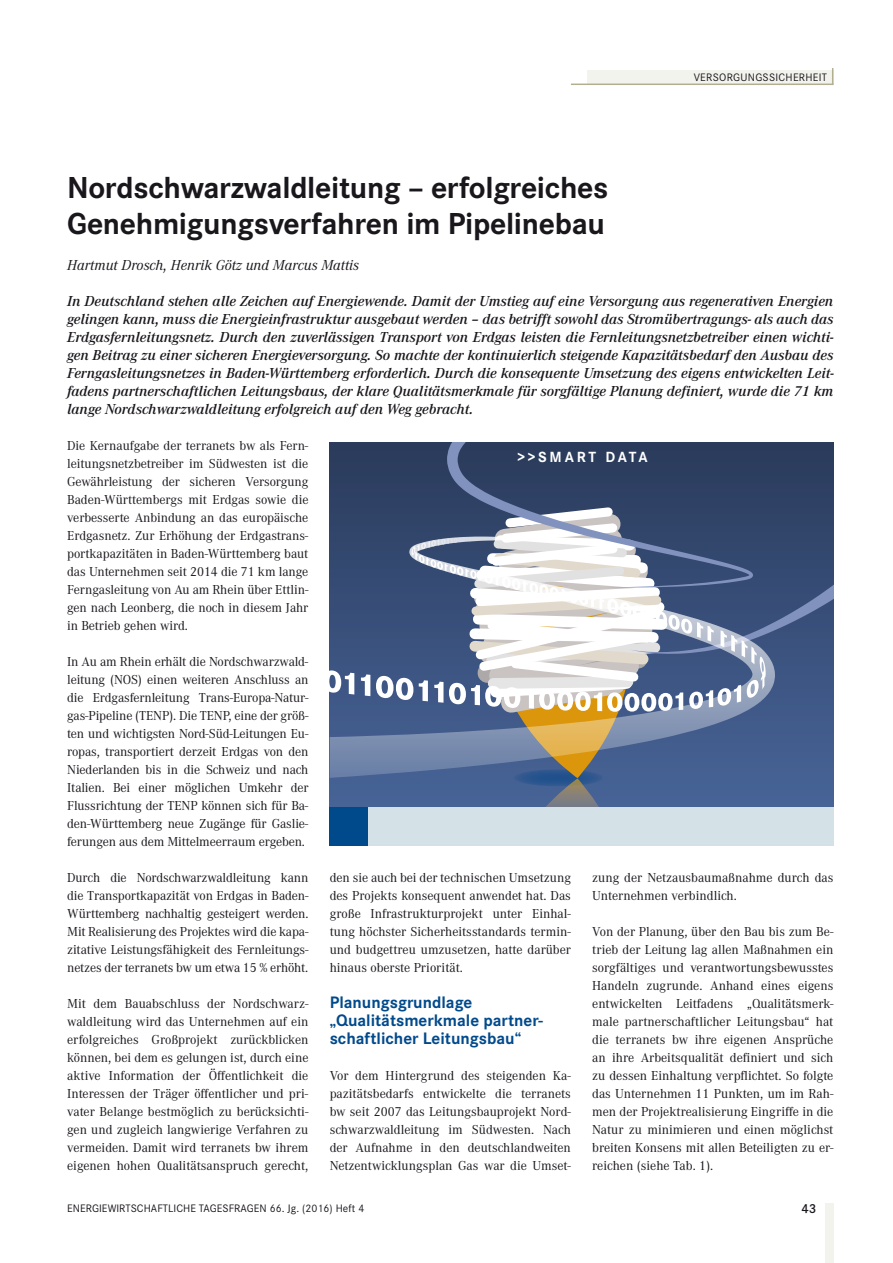
<style>
.page{position:relative;width:893px;height:1263px;background:#fff}
.page>*{position:absolute;margin:0;border:0;box-sizing:border-box;transform-origin:0 0}
.t1{font:700 31.5px/36px "Corporate S";letter-spacing:-.01em;color:#1a171c}
.t2{font:700 17.25px/18px "Corporate S";color:#004a8c}
.t3{font:700 15.3px "Corporate S";letter-spacing:.18em;color:#fff}
.t4{font:italic 600 15px/18px "Corporate A";color:#1a171c;text-align:justify}
.t5{font:italic 15px "Corporate A";color:#1a171c}
.t6{font:13.5px/18px "Corporate A";color:#1a171c;text-align:justify}
.t7{font:600 13.5px "Corporate S";color:#1a171c}
.t8{font:11.25px "Corporate S";letter-spacing:.005em;color:#1a171c}
.t9{font:11.25px "Corporate S";letter-spacing:.025em;color:#1a171c}
</style>
<div class="page">
<div style="left:587px;top:71px;width:246px;height:13px;background:#f3f3ed"></div>
<hr style="left:571px;top:84px;width:262px;height:1px;background:#b1af90">
<svg style="left:832px;top:68px;width:1px;height:16px"></svg>
<div style="left:825px;top:1203px;width:8px;height:60px;background:#f3f3ed"></div>
<svg style="left:330px;top:443px;width:117px;height:365px;background:#304468"></svg>
<svg style="left:330px;top:536px;width:46px;height:242px;background:#445a84"></svg>
<svg style="left:330px;top:670px;width:24px;height:24px"></svg>
<svg style="left:361px;top:674px;width:9px;height:22px"></svg>
<svg style="left:376px;top:491px;width:457px;height:317px;background:#75849f"></svg>
<svg style="left:447px;top:443px;width:386px;height:144px;background:#566582"></svg>
<div style="left:331px;top:808px;width:502px;height:38px;background:#d4e1e7"></div>
<div style="left:330px;top:808px;width:38px;height:38px;background:#004a8c"></div>
<p class="t9" style="left:694px;top:71px;width:135px">VERSORGUNGSSICHERHEIT</p>
<h1 class="t1" style="left:67px;top:170px;width:543px">Nordschwarzwaldleitung – erfolgreiches<br>Genehmigungsverfahren im Pipelinebau</h1>
<p class="t5" style="left:67px;top:257px;width:293px">Hartmut Drosch, Henrik Götz und Marcus Mattis</p>
<p class="t4" style="left:67px;top:292px;width:768px">In Deutschland stehen alle Zeichen auf Energiewende. Damit der Umstieg auf eine Versorgung aus regenerativen Energien gelingen kann, muss die Energieinfrastruktur ausgebaut werden – das betrifft sowohl das Stromübertragungs- als auch das Erdgasfernleitungsnetz. Durch den zuverlässigen Transport von Erdgas leisten die Fernleitungsnetzbetreiber einen wichti&shy;gen Beitrag zu einer sicheren Energieversorgung. So machte der kontinuierlich steigende Kapazitätsbedarf den Ausbau des Ferngasleitungsnetzes in Baden-Württemberg erforderlich. Durch die konsequente Umsetzung des eigens entwickelten Leit&shy;fadens partnerschaftlichen Leitungsbaus, der klare Qualitätsmerkmale für sorgfältige Planung definiert, wurde die 71 km lange Nordschwarzwaldleitung erfolgreich auf den Weg gebracht.</p>
<p class="t6" style="left:67px;top:437px;width:243px">Die Kernaufgabe der terranets bw als Fern&shy;leitungsnetzbetreiber im Südwesten ist die Gewährleistung der sicheren Versorgung Baden-Württembergs mit Erdgas sowie die verbesserte Anbindung an das europäische Erdgasnetz. Zur Erhöhung der Erdgastrans&shy;portkapazitäten in Baden-Württemberg baut das Unternehmen seit 2014 die 71 km lange Ferngasleitung von Au am Rhein über Ettlin&shy;gen nach Leonberg, die noch in diesem Jahr in Betrieb gehen wird.</p>
<p class="t6" style="left:67px;top:653px;width:243px">In Au am Rhein erhält die Nordschwarzwald&shy;leitung (NOS) einen weiteren Anschluss an die Erdgasfernleitung Trans-Europa-Natur&shy;gas-Pipeline (TENP). Die TENP, eine der größ&shy;ten und wichtigsten Nord-Süd-Leitungen Eu&shy;ropas, transportiert derzeit Erdgas von den Niederlanden bis in die Schweiz und nach Italien. Bei einer möglichen Umkehr der Flussrichtung der TENP können sich für Ba&shy;den-Württemberg neue Zugänge für Gaslie&shy;ferungen aus dem Mittelmeerraum ergeben.</p>
<p class="t6" style="left:67px;top:869px;width:243px">Durch die Nordschwarzwaldleitung kann die Transportkapazität von Erdgas in Baden-Württemberg nachhaltig gesteigert werden.<br>Mit Realisierung des Projektes wird die kapa&shy;zitative Leistungsfähigkeit des Fernleitungs&shy;netzes der terranets bw um etwa 15 % erhöht.</p>
<p class="t6" style="left:67px;top:995px;width:243px">Mit dem Bauabschluss der Nordschwarz&shy;waldleitung wird das Unternehmen auf ein erfolgreiches Großprojekt zurückblicken können, bei dem es gelungen ist, durch eine aktive Information der Öffentlichkeit die Interessen der Träger öffentlicher und pri&shy;vater Belange bestmöglich zu berücksichti&shy;gen und zugleich langwierige Verfahren zu vermeiden. Damit wird terranets bw ihrem eigenen hohen Qualitätsanspruch gerecht,</p>
<p class="t3" style="left:517px;top:449px;width:132px">&gt;&gt;SMART DATA</p>
<p class="t6" style="left:330px;top:869px;width:243px">den sie auch bei der technischen Umsetzung des Projekts konsequent anwendet hat. Das große Infrastrukturprojekt unter Einhal&shy;tung höchster Sicherheitsstandards termin&shy;und budgettreu umzusetzen, hatte darüber hinaus oberste Priorität.</p>
<p class="t2" style="left:330px;top:994px;width:215px">Planungsgrundlage „Qualitätsmerkmale partner&shy;schaftlicher Leitungsbau“</p>
<p class="t6" style="left:330px;top:1067px;width:243px">Vor dem Hintergrund des steigenden Ka&shy;pazitätsbedarfs entwickelte die terranets bw seit 2007 das Leitungsbauprojekt Nord&shy;schwarzwaldleitung im Südwesten. Nach der Aufnahme in den deutschlandweiten Netzentwicklungsplan Gas war die Umset-</p>
<p class="t6" style="left:592px;top:869px;width:243px">zung der Netzausbaumaßnahme durch das<br>Unternehmen verbindlich.</p>
<p class="t6" style="left:592px;top:923px;width:243px">Von der Planung, über den Bau bis zum Be&shy;trieb der Leitung lag allen Maßnahmen ein sorgfältiges und verantwortungsbewusstes Handeln zugrunde. Anhand eines eigens entwickelten Leitfadens „Qualitätsmerk&shy;male partnerschaftlicher Leitungsbau“ hat die terranets bw ihre eigenen Ansprüche an ihre Arbeitsqualität definiert und sich zu dessen Einhaltung verpflichtet. So folgte das Unternehmen 11 Punkten, um im Rah&shy;men der Projektrealisierung Eingriffe in die Natur zu minimieren und einen möglichst breiten Konsens mit allen Beteiligten zu er&shy;reichen (siehe Tab. 1).</p>
<p class="t8" style="left:67px;top:1202px;width:299px">ENERGIEWIRTSCHAFTLICHE TAGESFRAGEN 66. Jg. (2016) Heft 4</p>
<p class="t7" style="left:801px;top:1201px;width:16px">43</p>
</div>
